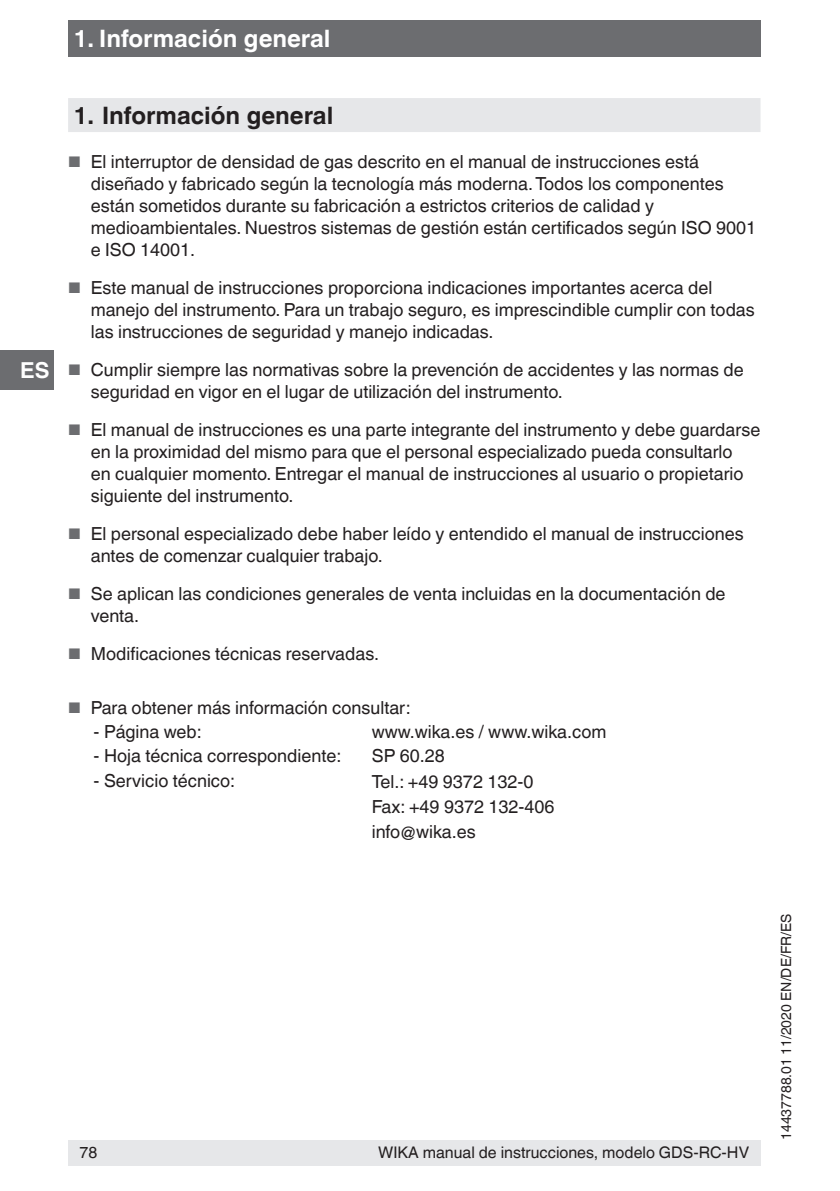
<style>
.page{position:relative;width:840px;height:1191px;background:#fff}
.page>*{position:absolute;margin:0;border:0;box-sizing:border-box;transform-origin:0 0}
.t1{font:700 24px "Helvetica World";color:#231f20}
.t2{font:700 24px "Helvetica World";color:#fff}
.t3{font:700 22px "Helvetica World";color:#fff}
.t4{font:18px/22px "Helvetica World";color:#231f20}
.t5{font:16px "Helvetica World";color:#231f20}
.t6{font:14px "Helvetica World";color:#231f20}
.s1{font-size:15.4px;color:#6c6d70}
</style>
<div class="page">
<div style="left:68px;top:1140px;width:692px;height:25px;background:#e6e7e9"></div>
<div style="left:0;top:350px;width:54px;height:40px;background:#6c6d70"></div>
<div style="left:68px;top:20px;width:692px;height:37px;background:#6c6d70"></div>
<div style="left:68px;top:98px;width:692px;height:34px;background:#e6e7e9"></div>
<h1 class="t2" style="left:74px;top:25px;width:258px">1. Información general</h1>
<p class="t3" style="left:20px;top:357px;width:31px">ES</p>
<h1 class="t1" style="left:74px;top:101px;width:261px">1. Información general</h1>
<p class="t4" style="left:91px;top:150px;width:666px;text-indent:-23px"><span class="s1">■</span> El interruptor de densidad de gas descrito en el manual de instrucciones está diseñado y fabricado según la tecnología más moderna. Todos los componentes están sometidos durante su fabricación a estrictos criterios de calidad y medioambientales. Nuestros sistemas de gestión están certificados según ISO 9001 e ISO 14001.</p>
<p class="t4" style="left:91px;top:276px;width:665px;text-indent:-23px"><span class="s1">■</span> Este manual de instrucciones proporciona indicaciones importantes acerca del manejo del instrumento. Para un trabajo seguro, es imprescindible cumplir con todas las instrucciones de seguridad y manejo indicadas.</p>
<p class="t4" style="left:91px;top:358px;width:654px;text-indent:-23px"><span class="s1">■</span> Cumplir siempre las normativas sobre la prevención de accidentes y las normas de seguridad en vigor en el lugar de utilización del instrumento.</p>
<p class="t4" style="left:91px;top:418px;width:670px;text-indent:-23px"><span class="s1">■</span> El manual de instrucciones es una parte integrante del instrumento y debe guardarse en la proximidad del mismo para que el personal especializado pueda consultarlo<br>en cualquier momento. Entregar el manual de instrucciones al usuario o propietario siguiente del instrumento.</p>
<p class="t4" style="left:91px;top:522px;width:654px;text-indent:-23px"><span class="s1">■</span> El personal especializado debe haber leído y entendido el manual de instrucciones antes de comenzar cualquier trabajo.</p>
<p class="t4" style="left:91px;top:582px;width:636px;text-indent:-23px"><span class="s1">■</span> Se aplican las condiciones generales de venta incluidas en la documentación de venta.</p>
<p class="t4" style="left:68px;top:642px;width:312px"><span class="s1">■</span> Modificaciones técnicas reservadas.</p>
<p class="t4" style="left:68px;top:696px;width:344px"><span class="s1">■</span> Para obtener más información consultar:</p>
<p class="t4" style="left:94px;top:721px;width:110px">- Página web:</p>
<p class="t4" style="left:371px;top:721px;width:236px">www.wika.es / www.wika.com</p>
<p class="t4" style="left:94px;top:745px;width:249px">- Hoja técnica correspondiente:</p>
<p class="t4" style="left:371px;top:745px;width:74px">SP 60.28</p>
<p class="t4" style="left:94px;top:769px;width:143px">- Servicio técnico:</p>
<p class="t4" style="left:371px;top:768px;width:184px;line-height:25.4px">Tel.: +49 9372 132-0<br>Fax: +49 9372 132-406 info@wika.es</p>
<p class="t5" style="left:79px;top:1143px;width:19px">78</p>
<p class="t5" style="left:378px;top:1143px;width:372px">WIKA manual de instrucciones, modelo GDS-RC-HV</p>
<p class="t6" style="left:777px;top:1140px;width:228px;rotate:-90deg">14437788.01 11/2020 EN/DE/FR/ES</p>
</div>
